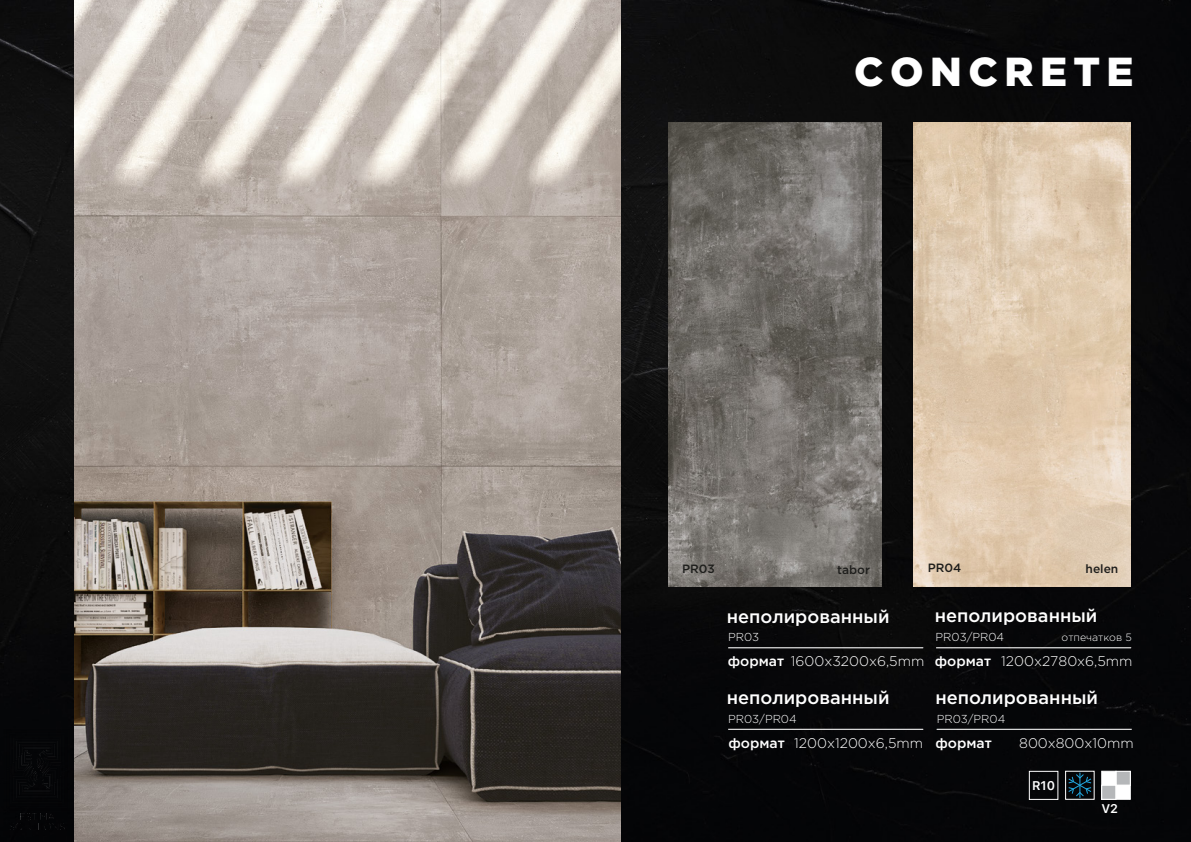
<style>
.page{position:relative;width:1191px;height:842px;background:#fff}
.page>*{position:absolute;margin:0;border:0;box-sizing:border-box;transform-origin:0 0}
.t1{font:900 40.5px "Gotham Pro";letter-spacing:.16em;color:#fff}
.t2{font:500 18.2px "Gotham Pro";color:#fff}
.t3{font:300 14px "Gotham Pro";color:#fff}
.t4{font:500 14px "Gotham Pro";color:#fff}
.t5{font:600 12.5px "SFUI Text";color:#fff}
.t6{font:500 12px "Gotham Pro";color:#1e1e1c}
.t7{font:500 12px "Gotham Pro";color:#1d1d1b}
.t8{font:300 11.5px "Gotham Pro";color:#fff}
.t9{font:300 10.6px "Gotham Pro";color:#fff}
</style>
<div class="page">
<div style="left:620px;top:0;width:571px;height:842px;background:#070709"></div>
<img style="left:669px;top:122px;width:213px;height:464px">
<img style="left:913px;top:122px;width:217px;height:464px">
<hr style="left:728px;top:729px;width:195px;height:1px;background:#fff">
<hr style="left:936px;top:729px;width:195px;height:1px;background:#fff">
<hr style="left:936px;top:648px;width:195px;height:1px;background:#fff">
<hr style="left:728px;top:648px;width:195px;height:1px;background:#fff">
<svg style="left:1065px;top:771px;width:29px;height:29px"></svg>
<div style="left:1115px;top:771px;width:15px;height:14px;background:#b5b7b9;border:1px solid #fff"></div>
<div style="left:1101px;top:771px;width:15px;height:14px;background:#fff;border:1px solid #fff"></div>
<div style="left:1101px;top:785px;width:15px;height:14px;background:#b5b7b9;border:1px solid #fff"></div>
<div style="left:1115px;top:785px;width:15px;height:14px;background:#fff;border:1px solid #fff"></div>
<div style="left:1029px;top:771px;width:29px;height:29px;border:1px solid #fff"></div>
<img style="left:0;top:0;width:620px;height:842px">
<div style="left:5px;top:729px;width:65px;height:100px;background:#040507"></div>
<h1 class="t1" style="left:854px;top:48px;width:281px">CONCRETE</h1>
<p class="t6" style="left:682px;top:562px;width:34px">PR03</p>
<p class="t6" style="left:837px;top:563px;width:34px">tabor</p>
<p class="t7" style="left:927px;top:561px;width:35px">PR04</p>
<p class="t7" style="left:1085px;top:562px;width:34px">helen</p>
<h2 class="t2" style="left:727px;top:606px;width:164px">неполированный</h2>
<p class="t8" style="left:728px;top:631px;width:33px">PR03</p>
<p class="t3" style="left:791px;top:654px;width:135px">1600x3200x6,5mm</p>
<p class="t4" style="left:728px;top:653px;width:58px">формат</p>
<h2 class="t2" style="left:934px;top:605px;width:164px">неполированный</h2>
<p class="t4" style="left:934px;top:653px;width:58px">формат</p>
<p class="t8" style="left:935px;top:631px;width:70px">PR03/PR04</p>
<p class="t3" style="left:1001px;top:654px;width:133px">1200x2780x6,5mm</p>
<p class="t9" style="left:1061px;top:632px;width:72px">отпечатков 5</p>
<h2 class="t2" style="left:727px;top:687px;width:164px">неполированный</h2>
<p class="t8" style="left:728px;top:712px;width:70px">PR03/PR04</p>
<p class="t3" style="left:794px;top:735px;width:130px">1200x1200x6,5mm</p>
<p class="t4" style="left:728px;top:735px;width:58px">формат</p>
<h2 class="t2" style="left:935px;top:687px;width:164px">неполированный</h2>
<p class="t4" style="left:935px;top:735px;width:58px">формат</p>
<p class="t8" style="left:936px;top:712px;width:70px">PR03/PR04</p>
<p class="t3" style="left:1019px;top:735px;width:116px">800x800x10mm</p>
<p class="t5" style="left:1032px;top:776px;width:25px">R10</p>
<p class="t5" style="left:1101px;top:800px;width:18px">V2</p>
</div>
